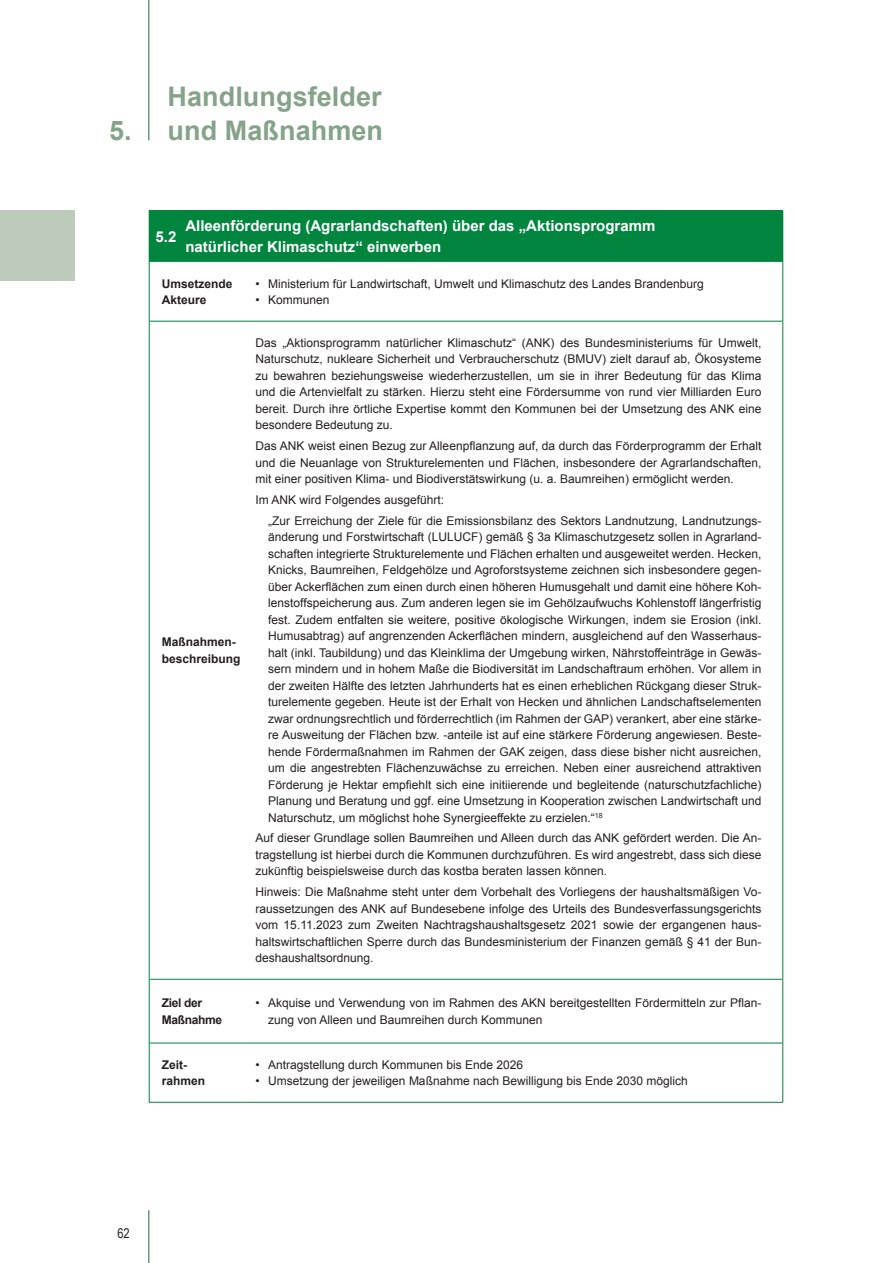
<style>
.page{position:relative;width:893px;height:1263px;background:#fff}
.page>*{position:absolute;margin:0;border:0;box-sizing:border-box;transform-origin:0 0}
.t1{font:700 27px "Arial";letter-spacing:.005em;color:#85a388}
.t2{font:700 15px/21px "Arial";color:#fff}
.t3{font:13.5px "Arial Narrow";color:#231f20}
.t4{font:12px/16.5px "Arial";color:#231f20;text-align:justify}
.t5{font:700 12px/16.5px "Arial";color:#231f20}
.t6{font:700 12px/16.5px "Arial";letter-spacing:-.03em;color:#231f20}
</style>
<div class="page">
<div style="left:0;top:210px;width:74px;height:71px;background:#bdcbbb"></div>
<hr style="left:148px;top:1210px;width:1px;height:53px;background:#136d3e">
<hr style="left:148px;top:0;width:1px;height:140px;background:#136d3e">
<div style="left:149px;top:211px;width:634px;height:51px;background:#00853f"></div>
<hr style="left:149px;top:210px;width:94px;height:1px;background:#00853f">
<hr style="left:243px;top:210px;width:540px;height:1px;background:#00853f">
<hr style="left:149px;top:262px;width:1px;height:59px;background:#00853f">
<hr style="left:782px;top:262px;width:1px;height:59px;background:#00853f">
<hr style="left:149px;top:321px;width:1px;height:658px;background:#00853f">
<hr style="left:150px;top:321px;width:93px;height:1px;background:#00853f">
<hr style="left:243px;top:321px;width:539px;height:1px;background:#00853f">
<hr style="left:782px;top:321px;width:1px;height:658px;background:#00853f">
<hr style="left:149px;top:979px;width:1px;height:64px;background:#00853f">
<hr style="left:150px;top:979px;width:93px;height:1px;background:#00853f">
<hr style="left:243px;top:979px;width:539px;height:1px;background:#00853f">
<hr style="left:782px;top:979px;width:1px;height:64px;background:#00853f">
<hr style="left:149px;top:1043px;width:1px;height:59px;background:#00853f">
<hr style="left:150px;top:1043px;width:93px;height:1px;background:#00853f">
<hr style="left:149px;top:1102px;width:94px;height:1px;background:#00853f">
<hr style="left:243px;top:1043px;width:539px;height:1px;background:#00853f">
<hr style="left:782px;top:1043px;width:1px;height:59px;background:#00853f">
<hr style="left:243px;top:1102px;width:540px;height:1px;background:#00853f">
<h1 class="t1" style="left:168px;top:79px;width:216px">Handlungsfelder</h1>
<h1 class="t1" style="left:109px;top:113px;width:275px">5. und Maßnahmen</h1>
<p class="t2" style="left:156px;top:227px;width:22px">5.2</p>
<p class="t2" style="left:185px;top:216px;width:472px">Alleenförderung (Agrarlandschaften) über das „Aktionsprogramm natürlicher Klimaschutz“ einwerben</p>
<p class="t5" style="left:162px;top:276px;width:72px">Umsetzende<br>Akteure</p>
<p class="t4" style="left:255px;top:275px;width:450px">• Ministerium für Landwirtschaft, Umwelt und Klimaschutz des Landes Brandenburg</p>
<p class="t4" style="left:255px;top:292px;width:76px">• Kommunen</p>
<p class="t5" style="left:162px;top:634px;width:80px">Maßnahmen&shy;beschreibung</p>
<p class="t4" style="left:255px;top:335px;width:507px">Das „Aktionsprogramm natürlicher Klimaschutz“ (ANK) des Bundesministeriums für Umwelt, Naturschutz, nukleare Sicherheit und Verbraucherschutz (BMUV) zielt darauf ab, Ökosysteme zu bewahren beziehungsweise wiederherzustellen, um sie in ihrer Bedeutung für das Klima und die Artenvielfalt zu stärken. Hierzu steht eine Fördersumme von rund vier Milliarden Euro bereit. Durch ihre örtliche Expertise kommt den Kommunen bei der Umsetzung des ANK eine besondere Bedeutung zu.</p>
<p class="t4" style="left:255px;top:438px;width:507px">Das ANK weist einen Bezug zur Alleenpflanzung auf, da durch das Förderprogramm der Erhalt und die Neuanlage von Strukturelementen und Flächen, insbesondere der Agrarlandschaften, mit einer positiven Klima- und Biodiverstätswirkung (u. a. Baumreihen) ermöglicht werden.</p>
<p class="t4" style="left:268px;top:489px;width:495px;line-height:20.7px;text-indent:-13px">Im ANK wird Folgendes ausgeführt:<br>„Zur Erreichung der Ziele für die Emissionsbilanz des Sektors Landnutzung, Landnutzungs-</p>
<p class="t4" style="left:268px;top:529px;width:495px">änderung und Forstwirtschaft (LULUCF) gemäß § 3a Klimaschutzgesetz sollen in Agrarland&shy;schaften integrierte Strukturelemente und Flächen erhalten und ausgeweitet werden. Hecken, Knicks, Baumreihen, Feldgehölze und Agroforstsysteme zeichnen sich insbesondere gegen&shy;über Ackerflächen zum einen durch einen höheren Humusgehalt und damit eine höhere Koh&shy;lenstoffspeicherung aus. Zum anderen legen sie im Gehölzaufwuchs Kohlenstoff längerfristig fest. Zudem entfalten sie weitere, positive ökologische Wirkungen, indem sie Erosion (inkl.<br>Humusabtrag) auf angrenzenden Ackerflächen mindern, ausgleichend auf den Wasserhaus&shy;halt (inkl. Taubildung) und das Kleinklima der Umgebung wirken, Nährstoffeinträge in Gewäs&shy;sern mindern und in hohem Maße die Biodiversität im Landschaftraum erhöhen. Vor allem in der zweiten Hälfte des letzten Jahrhunderts hat es einen erheblichen Rückgang dieser Struk&shy;turelemente gegeben. Heute ist der Erhalt von Hecken und ähnlichen Landschaftselementen zwar ordnungsrechtlich und förderrechtlich (im Rahmen der GAP) verankert, aber eine stärke&shy;re Ausweitung der Flächen bzw. -anteile ist auf eine stärkere Förderung angewiesen. Beste&shy;hende Fördermaßnahmen im Rahmen der GAK zeigen, dass diese bisher nicht ausreichen, um die angestrebten Flächenzuwächse zu erreichen. Neben einer ausreichend attraktiven Förderung je Hektar empfiehlt sich eine initiierende und begleitende (naturschutzfachliche)<br>Planung und Beratung und ggf. eine Umsetzung in Kooperation zwischen Landwirtschaft und Naturschutz, um möglichst hohe Synergieeffekte zu erzielen.“<sup>18</sup></p>
<p class="t4" style="left:255px;top:830px;width:507px">Auf dieser Grundlage sollen Baumreihen und Alleen durch das ANK gefördert werden. Die An&shy;tragstellung ist hierbei durch die Kommunen durchzuführen. Es wird angestrebt, dass sich diese zukünftig beispielsweise durch das kostba beraten lassen können.</p>
<p class="t4" style="left:255px;top:884px;width:507px">Hinweis: Die Maßnahme steht unter dem Vorbehalt des Vorliegens der haushaltsmäßigen Vo&shy;raussetzungen des ANK auf Bundesebene infolge des Urteils des Bundesverfassungsgerichts vom 15.11.2023 zum Zweiten Nachtragshaushaltsgesetz 2021 sowie der ergangenen haus&shy;haltswirtschaftlichen Sperre durch das Bundesministerium der Finanzen gemäß § 41 der Bun&shy;deshaushaltsordnung.</p>
<p class="t6" style="left:162px;top:995px;width:62px">Ziel der<br>Maßnahme</p>
<p class="t4" style="left:268px;top:995px;width:495px;text-indent:-13px">• Akquise und Verwendung von im Rahmen des AKN bereitgestellten Fördermitteln zur Pflan&shy;zung von Alleen und Baumreihen durch Kommunen</p>
<p class="t5" style="left:162px;top:1057px;width:45px">Zeit&shy;rahmen</p>
<p class="t4" style="left:255px;top:1056px;width:269px">• Antragstellung durch Kommunen bis Ende 2026</p>
<p class="t4" style="left:255px;top:1073px;width:434px">• Umsetzung der jeweiligen Maßnahme nach Bewilligung bis Ende 2030 möglich</p>
<p class="t3" style="left:117px;top:1223px;width:14px">62</p>
</div>
